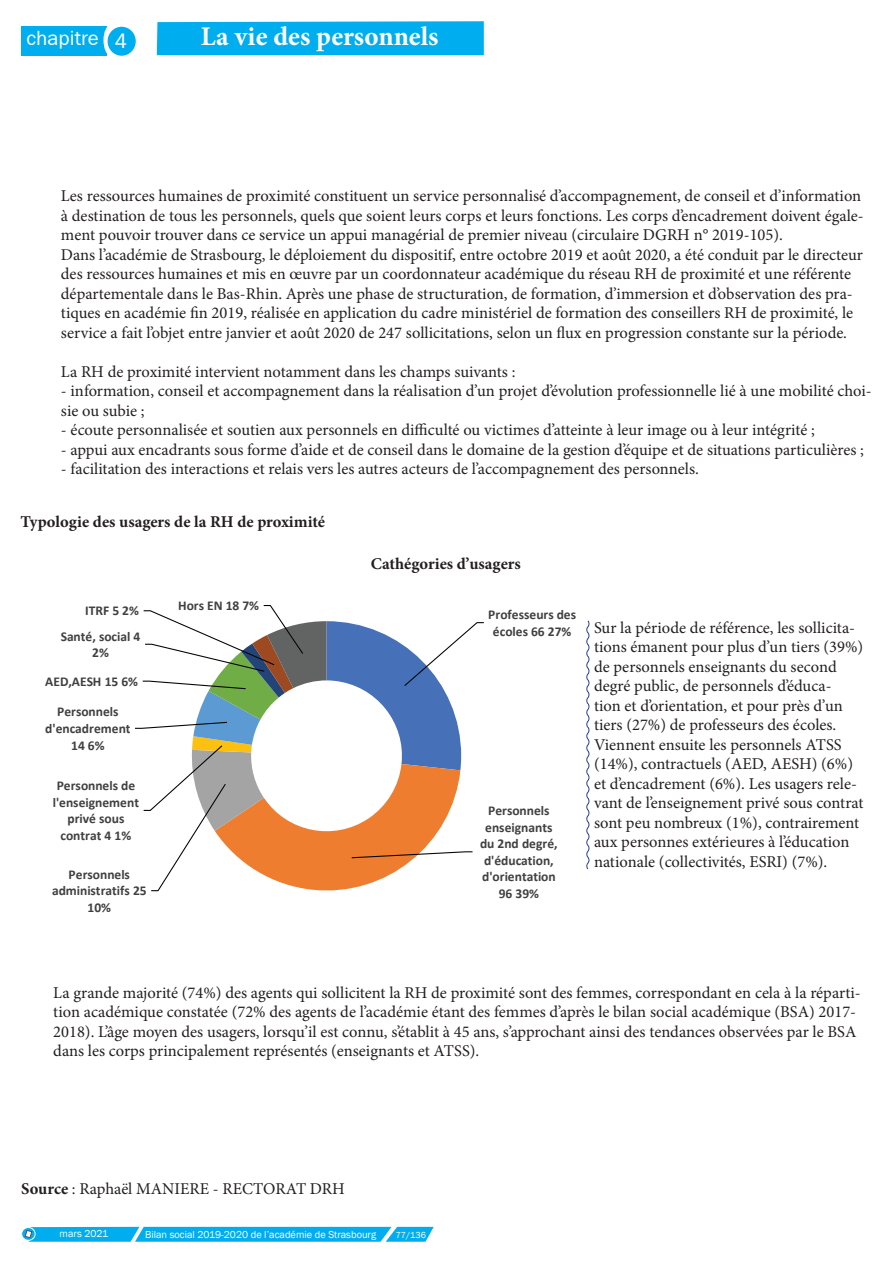
<style>
.page{position:relative;width:893px;height:1263px;background:#fff}
.page>*{position:absolute;margin:0;border:0;box-sizing:border-box;transform-origin:0 0}
.t1{font:700 27px "Minion Pro";color:#fff}
.t2{font:21px "Franklin Gothic";color:#fff}
.t3{font:16.5px/19.5px "Minion Pro";color:#231f20}
.t4{font:700 16.5px "Minion Pro";color:#231f20}
.t5{font:700 13.5px/16.5px "Calibri";color:#404040;text-align:center}
.t6{font:10.35px "Franklin Gothic";color:#fff}
.t7{font:9px "Franklin Gothic";color:#fff}
.s1{font-weight:700}
</style>
<div class="page">
<div style="left:21px;top:26px;width:86px;height:30px;background:#00aeef"></div>
<svg style="left:103px;top:25px;width:13px;height:30px"></svg>
<div style="left:108px;top:27px;width:28px;height:29px;background:#00aeef;border-radius:50%"></div>
<div style="left:157px;top:21px;width:327px;height:34px;background:#00aeef"></div>
<svg style="left:135px;top:605px;width:349px;height:287px"></svg>
<svg style="left:22px;top:1227px;width:13px;height:13px"></svg>
<div style="left:21px;top:1227px;width:15px;height:14px;border:1px solid #fff;border-radius:50%"></div>
<svg style="left:25px;top:1227px;width:409px;height:15px;background:#0fb2ef"></svg>
<svg style="left:586px;top:620px;width:4px;height:250px"></svg>
<p class="t2" style="left:27px;top:26px;width:102px">chapitre 4</p>
<h1 class="t1" style="left:201px;top:18px;width:239px">La vie des personnels</h1>
<p class="t3" style="left:61px;top:186px;width:804px">Les ressources humaines de proximité constituent un service personnalisé d’accompagnement, de conseil et d’information à destination de tous les personnels, quels que soient leurs corps et leurs fonctions. Les corps d’encadrement doivent égale&shy;ment pouvoir trouver dans ce service un appui managérial de premier niveau (circulaire DGRH n° 2019-105).<br>Dans l’académie de Strasbourg, le déploiement du dispositif, entre octobre 2019 et août 2020, a été conduit par le directeur des ressources humaines et mis en œuvre par un coordonnateur académique du réseau RH de proximité et une référente départementale dans le Bas-Rhin. Après une phase de structuration, de formation, d’immersion et d’observation des pra&shy;tiques en académie fin 2019, réalisée en application du cadre ministériel de formation des conseillers RH de proximité, le service a fait l’objet entre janvier et août 2020 de 247 sollicitations, selon un flux en progression constante sur la période.</p>
<p class="t3" style="left:61px;top:362px;width:456px">La RH de proximité intervient notamment dans les champs suivants :</p>
<p class="t3" style="left:61px;top:381px;width:812px">- information, conseil et accompagnement dans la réalisation d’un projet d’évolution professionnelle lié à une mobilité choi&shy;sie ou subie ;</p>
<p class="t3" style="left:61px;top:420px;width:755px">- écoute personnalisée et soutien aux personnels en difficulté ou victimes d’atteinte à leur image ou à leur intégrité ;</p>
<p class="t3" style="left:61px;top:440px;width:805px">- appui aux encadrants sous forme d’aide et de conseil dans le domaine de la gestion d’équipe et de situations particulières ;</p>
<p class="t3" style="left:61px;top:459px;width:639px">- facilitation des interactions et relais vers les autres acteurs de l’accompagnement des personnels.</p>
<p class="t4" style="left:20px;top:510px;width:306px">Typologie des usagers de la RH de proximité</p>
<p class="t5" style="left:85px;top:602px;width:55px">ITRF 5 2%</p>
<p class="t5" style="left:61px;top:628px;width:81px">Santé, social 4<br>2%</p>
<p class="t5" style="left:45px;top:673px;width:94px">AED,AESH 15 6%</p>
<p class="t5" style="left:45px;top:703px;width:87px">Personnels d'encadrement<br>14 6%</p>
<p class="t5" style="left:53px;top:777px;width:88px">Personnels de l'enseignement privé sous contrat 4 1%</p>
<p class="t5" style="left:52px;top:866px;width:96px">Personnels administratifs 25<br>10%</p>
<p class="t5" style="left:178px;top:597px;width:82px">Hors EN 18 7%</p>
<p class="t4" style="left:371px;top:552px;width:152px">Cathégories d’usagers</p>
<p class="t5" style="left:488px;top:606px;width:89px">Professeurs des écoles 66 27%</p>
<p class="t5" style="left:480px;top:802px;width:79px">Personnels enseignants du 2nd degré, d'éducation, d'orientation<br>96 39%</p>
<p class="t3" style="left:594px;top:618px;width:271px">Sur la période de référence, les sollicita&shy;tions émanent pour plus d’un tiers (39%) de personnels enseignants du second degré public, de personnels d’éduca-<br>tion et d’orientation, et pour près d’un tiers (27%) de professeurs des écoles.<br>Viennent ensuite les personnels ATSS (14%), contractuels (AED, AESH) (6%) et d’encadrement (6%). Les usagers rele&shy;vant de l’enseignement privé sous contrat sont peu nombreux (1%), contrairement aux personnes extérieures à l’éducation nationale (collectivités, ESRI) (7%).</p>
<p class="t3" style="left:53px;top:983px;width:809px">La grande majorité (74%) des agents qui sollicitent la RH de proximité sont des femmes, correspondant en cela à la réparti&shy;tion académique constatée (72% des agents de l’académie étant des femmes d’après le bilan social académique (BSA) 2017- 2018). L’âge moyen des usagers, lorsqu’il est connu, s’établit à 45 ans, s’approchant ainsi des tendances observées par le BSA dans les corps principalement représentés (enseignants et ATSS).</p>
<p class="t3" style="left:21px;top:1179px;width:325px"><span class="s1">Source</span> : Raphaël MANIERE - RECTORAT DRH</p>
<p class="t6" style="left:60px;top:1227px;width:50px">mars 2021</p>
<p class="t6" style="left:145px;top:1228px;width:233px">Bilan social 2019-2020 de l’académie de Strasbourg</p>
<p class="t7" style="left:396px;top:1229px;width:32px">77/136</p>
</div>
